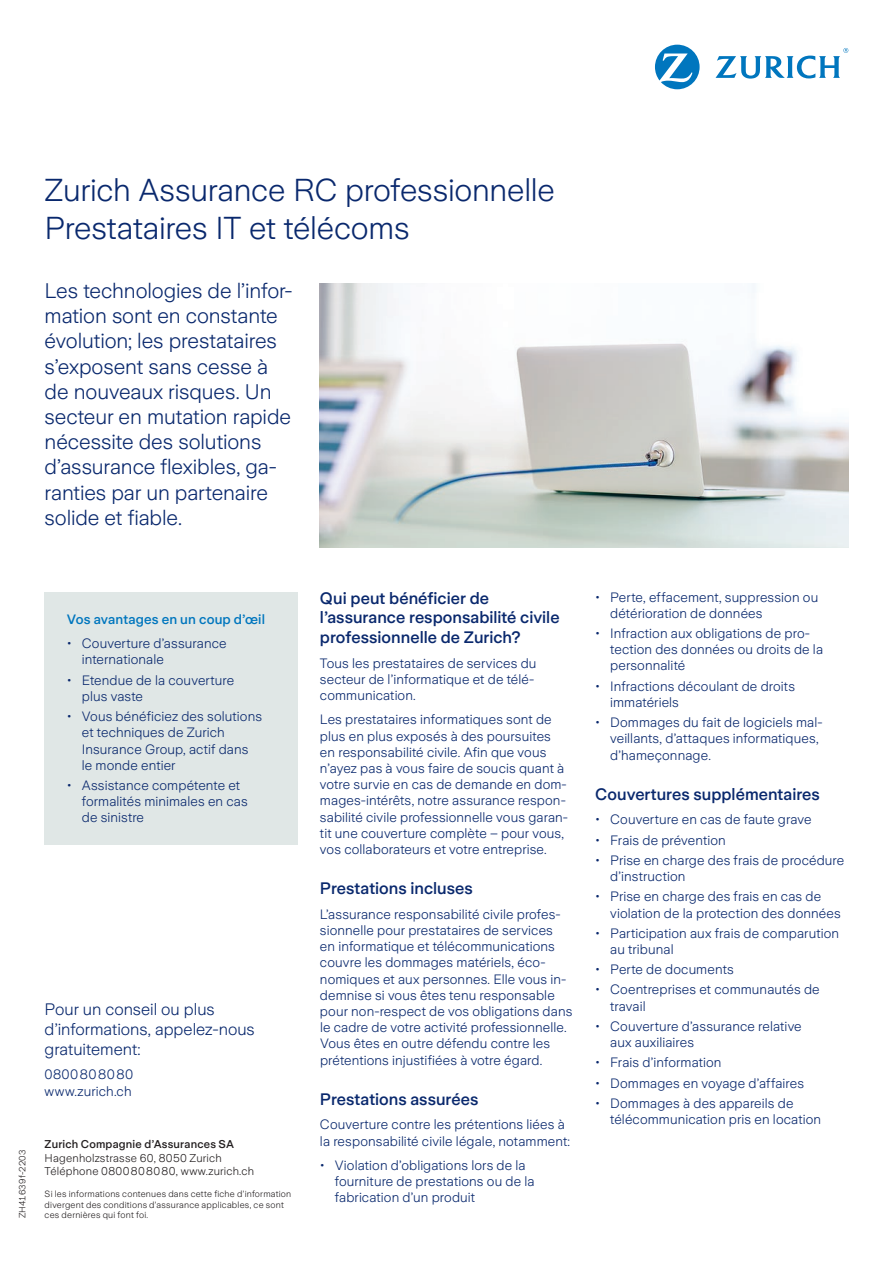
<style>
.page{position:relative;width:893px;height:1263px;background:#fff}
.page>*{position:absolute;margin:0;border:0;box-sizing:border-box;transform-origin:0 0}
.t1{font:300 31.5px/37.8px "Zurich Sans";letter-spacing:-.01em;color:#09286d}
.t2{font:300 21px/25.2px "Zurich Sans";letter-spacing:-.005em;color:#09286d}
.t3{font:500 16.5px/19.8px "Zurich Sans";color:#09286d}
.t4{font:300 16.5px/19.8px "Zurich Sans";color:#09286d}
.t5{font:300 13.5px/16.2px "Zurich Sans";letter-spacing:.01em;color:#09286d}
.t6{font:500 13.5px "Zurich Sans";letter-spacing:.01em;color:#0076be}
.t7{font:300 11.25px/13.5px "Zurich Sans";letter-spacing:.015em;color:#231f20}
.t8{font:500 11.25px "Zurich Sans";letter-spacing:.015em;color:#231f20}
.t9{font:300 9px/10.8px "Zurich Sans";letter-spacing:.025em;color:#231f20}
</style>
<div class="page">
<div style="left:45px;top:592px;width:253px;height:253px;background:#e0e7e6"></div>
<img style="left:320px;top:283px;width:528px;height:264px">
<svg style="left:655px;top:45px;width:45px;height:44px"></svg>
<svg style="left:715px;top:48px;width:133px;height:31px"></svg>
<h1 class="t1" style="left:45px;top:171px;width:512px">Zurich Assurance RC professionnelle<br>Prestataires IT et télécoms</h1>
<p class="t2" style="left:45px;top:278px;width:250px">Les technologies de l’infor&shy;mation sont en constante évolution; les prestataires s’exposent sans cesse à de nouveaux risques. Un secteur en mutation rapide nécessite des solutions d’assurance flexibles, ga&shy;ranties par un partenaire solide et fiable.</p>
<p class="t6" style="left:67px;top:612px;width:200px">Vos avantages en un coup d’œil</p>
<p class="t5" style="left:82px;top:636px;width:146px;text-indent:-15px">• Couverture d’assurance internationale</p>
<p class="t5" style="left:82px;top:672px;width:154px;text-indent:-15px">• Etendue de la couverture plus vaste</p>
<p class="t5" style="left:82px;top:708px;width:182px;text-indent:-15px">• Vous bénéficiez des solutions et techniques de Zurich<br>Insurance Group, actif dans le monde entier</p>
<p class="t5" style="left:82px;top:777px;width:167px;text-indent:-15px">• Assistance compétente et formalités minimales en cas de sinistre</p>
<p class="t9" style="left:17px;top:1218px;width:70px;rotate:-90deg">ZH41639f-2203</p>
<p class="t4" style="left:45px;top:1000px;width:212px">Pour un conseil ou plus d’informations, appelez-nous gratuitement:</p>
<p class="t5" style="left:45px;top:1067px;width:90px">0800808080 www.zurich.ch</p>
<p class="t8" style="left:45px;top:1138px;width:191px">Zurich Compagnie d’Assurances SA</p>
<p class="t7" style="left:45px;top:1151px;width:211px">Hagenholzstrasse 60, 8050 Zurich<br>Téléphone 0800808080, www.zurich.ch</p>
<p class="t9" style="left:45px;top:1188px;width:248px">Si les informations contenues dans cette fiche d’information divergent des conditions d’assurance applicables, ce sont ces dernières qui font foi.</p>
<p class="t3" style="left:320px;top:588px;width:241px">Qui peut bénéficier de l’assurance responsabilité civile professionnelle de Zurich?</p>
<p class="t5" style="left:320px;top:655px;width:218px">Tous les prestataires de services du secteur de l’informatique et de télé&shy;communication.</p>
<p class="t5" style="left:320px;top:712px;width:250px">Les prestataires informatiques sont de plus en plus exposés à des poursuites en responsabilité civile. Afin que vous n’ayez pas à vous faire de soucis quant à votre survie en cas de demande en dom&shy;mages-intérêts, notre assurance respon&shy;sabilité civile professionnelle vous garan&shy;tit une couverture complète – pour vous, vos collaborateurs et votre entreprise.</p>
<p class="t3" style="left:320px;top:879px;width:154px">Prestations incluses</p>
<p class="t5" style="left:320px;top:906px;width:254px">L’assurance responsabilité civile profes&shy;sionnelle pour prestataires de services<br>en informatique et télécommunications couvre les dommages matériels, éco&shy;nomiques et aux personnes. Elle vous in&shy;demnise si vous êtes tenu responsable pour non-respect de vos obligations dans le cadre de votre activité professionnelle.<br>Vous êtes en outre défendu contre les prétentions injustifiées à votre égard.</p>
<p class="t3" style="left:320px;top:1090px;width:160px">Prestations assurées</p>
<p class="t5" style="left:320px;top:1117px;width:252px">Couverture contre les prétentions liées à la responsabilité civile légale, notamment:</p>
<p class="t5" style="left:335px;top:1157px;width:201px;text-indent:-15px">• Violation d’obligations lors de la fourniture de prestations ou de la fabrication d’un produit</p>
<p class="t5" style="left:610px;top:589px;width:210px;text-indent:-15px">• Perte, effacement, suppression ou détérioration de données</p>
<p class="t5" style="left:610px;top:625px;width:214px;text-indent:-15px">• Infraction aux obligations de pro&shy;tection des données ou droits de la personnalité</p>
<p class="t5" style="left:610px;top:678px;width:186px;text-indent:-15px">• Infractions découlant de droits immatériels</p>
<p class="t5" style="left:610px;top:715px;width:214px;text-indent:-15px">• Dommages du fait de logiciels mal&shy;veillants, d’attaques informatiques, d’hameçonnage.</p>
<p class="t3" style="left:595px;top:785px;width:226px">Couvertures supplémentaires</p>
<p class="t5" style="left:595px;top:812px;width:218px">• Couverture en cas de faute grave</p>
<p class="t5" style="left:595px;top:832px;width:132px">• Frais de prévention</p>
<p class="t5" style="left:610px;top:852px;width:236px;text-indent:-15px">• Prise en charge des frais de procédure d’instruction</p>
<p class="t5" style="left:610px;top:889px;width:232px;text-indent:-15px">• Prise en charge des frais en cas de violation de la protection des données</p>
<p class="t5" style="left:610px;top:925px;width:230px;text-indent:-15px">• Participation aux frais de comparution au tribunal</p>
<p class="t5" style="left:595px;top:962px;width:140px">• Perte de documents</p>
<p class="t5" style="left:610px;top:982px;width:211px;text-indent:-15px">• Coentreprises et communautés de travail</p>
<p class="t5" style="left:610px;top:1018px;width:193px;text-indent:-15px">• Couverture d’assurance relative aux auxiliaires</p>
<p class="t5" style="left:595px;top:1055px;width:128px">• Frais d’information</p>
<p class="t5" style="left:595px;top:1075px;width:210px">• Dommages en voyage d’affaires</p>
<p class="t5" style="left:610px;top:1095px;width:212px;text-indent:-15px">• Dommages à des appareils de télécommunication pris en location</p>
</div>
